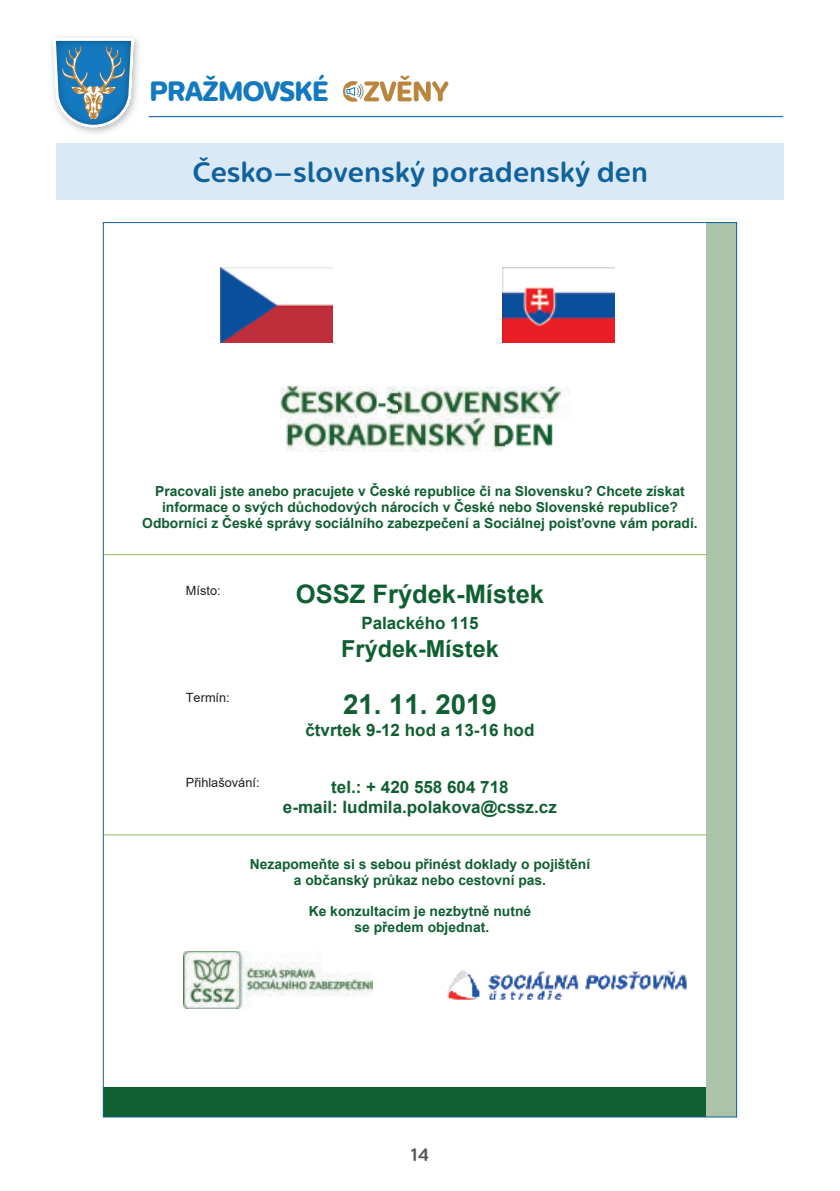
<style>
.page{position:relative;width:840px;height:1191px;background:#fff}
.page>*{position:absolute;margin:0;border:0;box-sizing:border-box;transform-origin:0 0}
.t1{font:700 28px "Centrale Sans Rounded";color:#11629c}
.t2{font:800 28px "Centrale Sans Rounded";letter-spacing:-.05em;color:#1479bf;scale:.96 1}
.t3{font:700 27.6px "Arial";color:#105f31}
.t4{font:700 25.6px "Arial";color:#105f31}
.t5{font:700 23.4px "Arial";color:#105f31}
.t6{font:700 18px "Centrale Sans Rounded";color:#57585a}
.t7{font:700 17px/19.6px "Arial";color:#105f31;text-align:center}
.t8{font:700 13.8px/16px "Arial";color:#0f5e31;text-align:center}
.t9{font:700 13.8px/16px "Arial";color:#105f31;text-align:center}
.t10{font:12.8px "Arial";color:#231f20}
</style>
<div class="page">
<svg style="left:343px;top:75px;width:105px;height:27px"></svg>
<img style="left:51px;top:37px;width:88px;height:70px">
<svg style="left:53px;top:37px;width:81px;height:110px"></svg>
<hr style="left:149px;top:116px;width:633px;height:1px;background:#0154a6">
<div style="left:57px;top:143px;width:726px;height:57px;background:#dae9f6"></div>
<div style="left:103px;top:1087px;width:633px;height:30px;background:#105f31"></div>
<div style="left:706px;top:222px;width:30px;height:895px;background:#aac3a9"></div>
<img style="left:280px;top:386px;width:290px;height:33px">
<img style="left:387px;top:386px;width:10px;height:33px">
<img style="left:286px;top:419px;width:267px;height:32px">
<img style="left:492px;top:419px;width:12px;height:32px">
<img style="left:220px;top:267px;width:112px;height:75px">
<img style="left:502px;top:267px;width:112px;height:75px">
<img style="left:183px;top:951px;width:189px;height:57px">
<img style="left:447px;top:970px;width:240px;height:30px">
<hr style="left:103px;top:554px;width:603px;height:1px;background:#8fbb61">
<hr style="left:103px;top:834px;width:603px;height:1px;background:#8fbb61">
<h1 class="t2" style="left:149px;top:74px;width:189px">PRAŽMOVSKÉ</h1>
<h1 class="t1" style="left:192px;top:155px;width:456px">Česko–slovenský poradenský den</h1>
<p class="t8" style="left:142px;top:483px;width:556px">Pracovali jste anebo pracujete v České republice či na Slovensku? Chcete získat informace o svých důchodových nárocích v České nebo Slovenské republice?<br>Odborníci z České správy sociálního zabezpečení a Sociálnej poisťovne vám poradí.</p>
<p class="t10" style="left:186px;top:582px;width:36px">Místo:</p>
<p class="t10" style="left:186px;top:688px;width:45px">Termín:</p>
<p class="t10" style="left:186px;top:774px;width:75px">Přihlašování:</p>
<h3 class="t4" style="left:296px;top:576px;width:250px">OSSZ Frýdek-Místek</h3>
<p class="t7" style="left:361px;top:613px;width:119px">Palackého 115</p>
<h3 class="t5" style="left:341px;top:632px;width:159px">Frýdek-Místek</h3>
<h2 class="t3" style="left:343px;top:685px;width:155px">21. 11. 2019</h2>
<p class="t7" style="left:305px;top:720px;width:230px">čtvrtek 9-12 hod a 13-16 hod</p>
<p class="t7" style="left:283px;top:778px;width:275px">tel.: + 420 558 604 718<br>e-mail: ludmila.polakova@cssz.cz</p>
<p class="t9" style="left:249px;top:856px;width:342px">Nezapomeňte si s sebou přinést doklady o pojištění a občanský průkaz nebo cestovní pas.</p>
<p class="t9" style="left:308px;top:902px;width:224px;line-height:16.6px">Ke konzultacím je nezbytně nutné se předem objednat.</p>
<h3 class="t6" style="left:410px;top:1143px;width:20px">14</h3>
</div>
